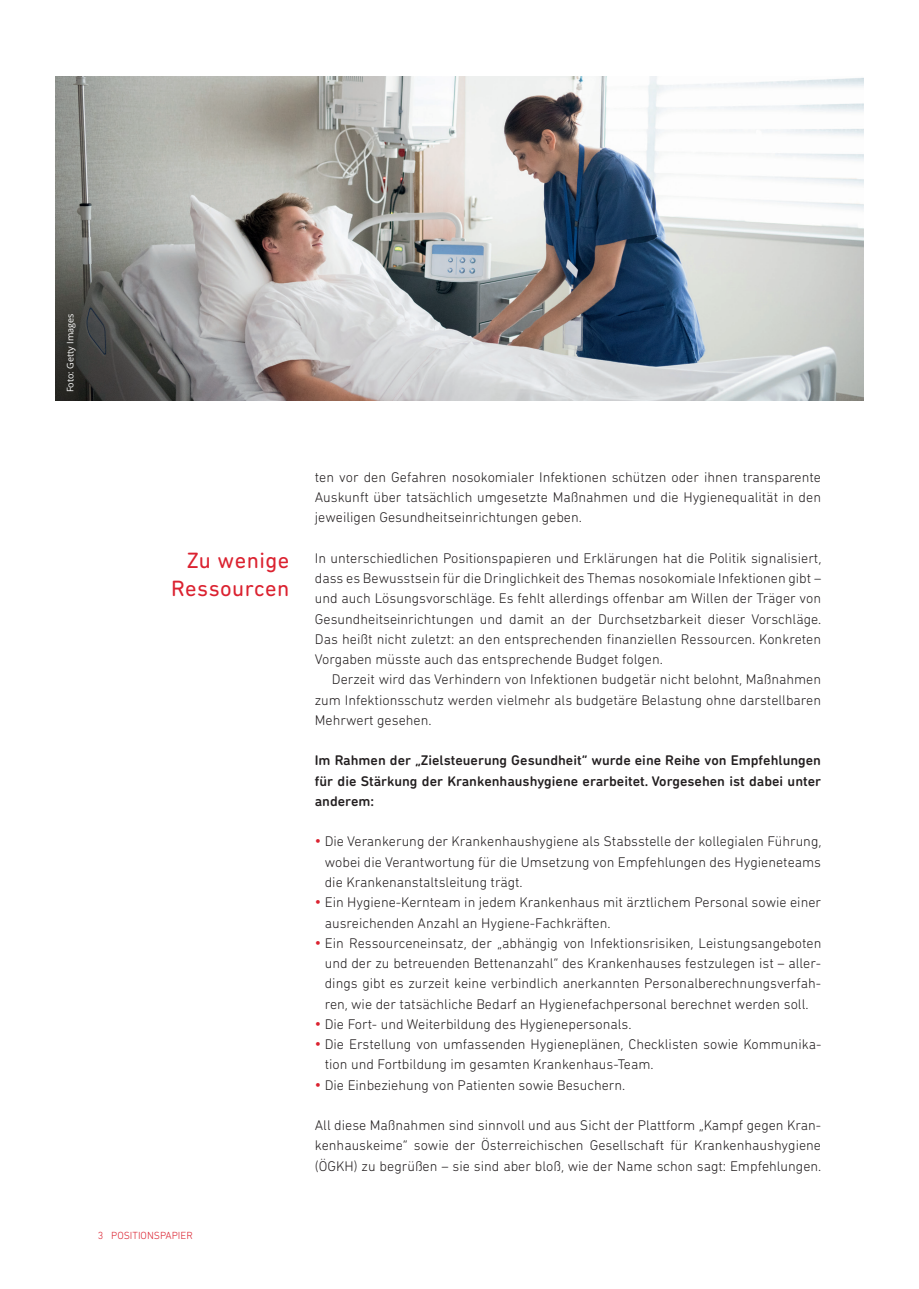
<style>
.page{position:relative;width:919px;height:1289px;background:#fff}
.page>*{position:absolute;margin:0;border:0;box-sizing:border-box;transform-origin:0 0}
.t1{font:22.5px/28.5px "DIN Next Rounded LT Pro";letter-spacing:.02em;color:#db2230;text-align:right}
.t2{font:300 14.25px/20.2px "DIN Next Rounded LT Pro";color:#231f20;text-align:justify}
.t3{font:500 14.25px/20.2px "DIN Next Rounded LT Pro";color:#231f20;text-align:justify}
.t4{font:300 10.5px "DIN Next Rounded LT Pro";color:#db2230}
.t5{font:9px "Open Sans";color:#fff}
.s1{font-size:16.5px;color:#db2230}
</style>
<div class="page">
<img style="left:55px;top:77px;width:808px;height:324px">
<p class="t5" style="left:64px;top:392px;width:80px;rotate:-90deg">Foto: Getty Images</p>
<h1 class="t1" style="left:171px;top:546px;width:120px">Zu wenige<br>Ressourcen</h1>
<p class="t4" style="left:98px;top:1229px;width:96px">3 POSITIONSPAPIER</p>
<p class="t2" style="left:315px;top:466px;width:507px">ten vor den Gefahren nosokomialer Infektionen schützen oder ihnen transparente Auskunft über tatsächlich umgesetzte Maßnahmen und die Hygienequalität in den jeweiligen Gesundheitseinrichtungen geben.</p>
<p class="t2" style="left:315px;top:547px;width:508px">In unterschiedlichen Positionspapieren und Erklärungen hat die Politik signalisiert, dass es Bewusstsein für die Dringlichkeit des Themas nosokomiale Infektionen gibt – und auch Lösungsvorschläge. Es fehlt allerdings offenbar am Willen der Träger von Gesundheitseinrichtungen und damit an der Durchsetzbarkeit dieser Vorschläge.<br>Das heißt nicht zuletzt: an den entsprechenden finanziellen Ressourcen. Konkreten Vorgaben müsste auch das entsprechende Budget folgen.</p>
<p class="t2" style="left:315px;top:669px;width:508px;text-indent:17px">Derzeit wird das Verhindern von Infektionen budgetär nicht belohnt, Maßnahmen zum Infektionsschutz werden vielmehr als budgetäre Belastung ohne darstellbaren Mehrwert gesehen.</p>
<p class="t3" style="left:315px;top:750px;width:508px">Im Rahmen der „Zielsteuerung Gesundheit“ wurde eine Reihe von Empfehlungen für die Stärkung der Krankenhaushygiene erarbeitet. Vorgesehen ist dabei unter anderem:</p>
<p class="t2" style="left:325px;top:831px;width:498px;text-indent:-10px"><span class="s1">•</span> Die Verankerung der Krankenhaushygiene als Stabsstelle der kollegialen Führung, wobei die Verantwortung für die Umsetzung von Empfehlungen des Hygieneteams die Krankenanstaltsleitung trägt.</p>
<p class="t2" style="left:325px;top:892px;width:498px;text-indent:-10px"><span class="s1">•</span> Ein Hygiene-Kernteam in jedem Krankenhaus mit ärztlichem Personal sowie einer ausreichenden Anzahl an Hygiene-Fachkräften.</p>
<p class="t2" style="left:325px;top:932px;width:498px;text-indent:-10px"><span class="s1">•</span> Ein Ressourceneinsatz, der „abhängig von Infektionsrisiken, Leistungsangeboten und der zu betreuenden Bettenanzahl“ des Krankenhauses festzulegen ist – aller&shy;dings gibt es zurzeit keine verbindlich anerkannten Personalberechnungsverfah&shy;ren, wie der tatsächliche Bedarf an Hygienefachpersonal berechnet werden soll.</p>
<p class="t2" style="left:315px;top:1013px;width:318px"><span class="s1">•</span> Die Fort- und Weiterbildung des Hygienepersonals.</p>
<p class="t2" style="left:325px;top:1033px;width:498px;text-indent:-10px"><span class="s1">•</span> Die Erstellung von umfassenden Hygieneplänen, Checklisten sowie Kommunika&shy;tion und Fortbildung im gesamten Krankenhaus-Team.</p>
<p class="t2" style="left:315px;top:1074px;width:312px"><span class="s1">•</span> Die Einbeziehung von Patienten sowie Besuchern.</p>
<p class="t2" style="left:315px;top:1114px;width:508px">All diese Maßnahmen sind sinnvoll und aus Sicht der Plattform „Kampf gegen Kran&shy;kenhauskeime“ sowie der Österreichischen Gesellschaft für Krankenhaushygiene (ÖGKH) zu begrüßen – sie sind aber bloß, wie der Name schon sagt: Empfehlungen.</p>
</div>
